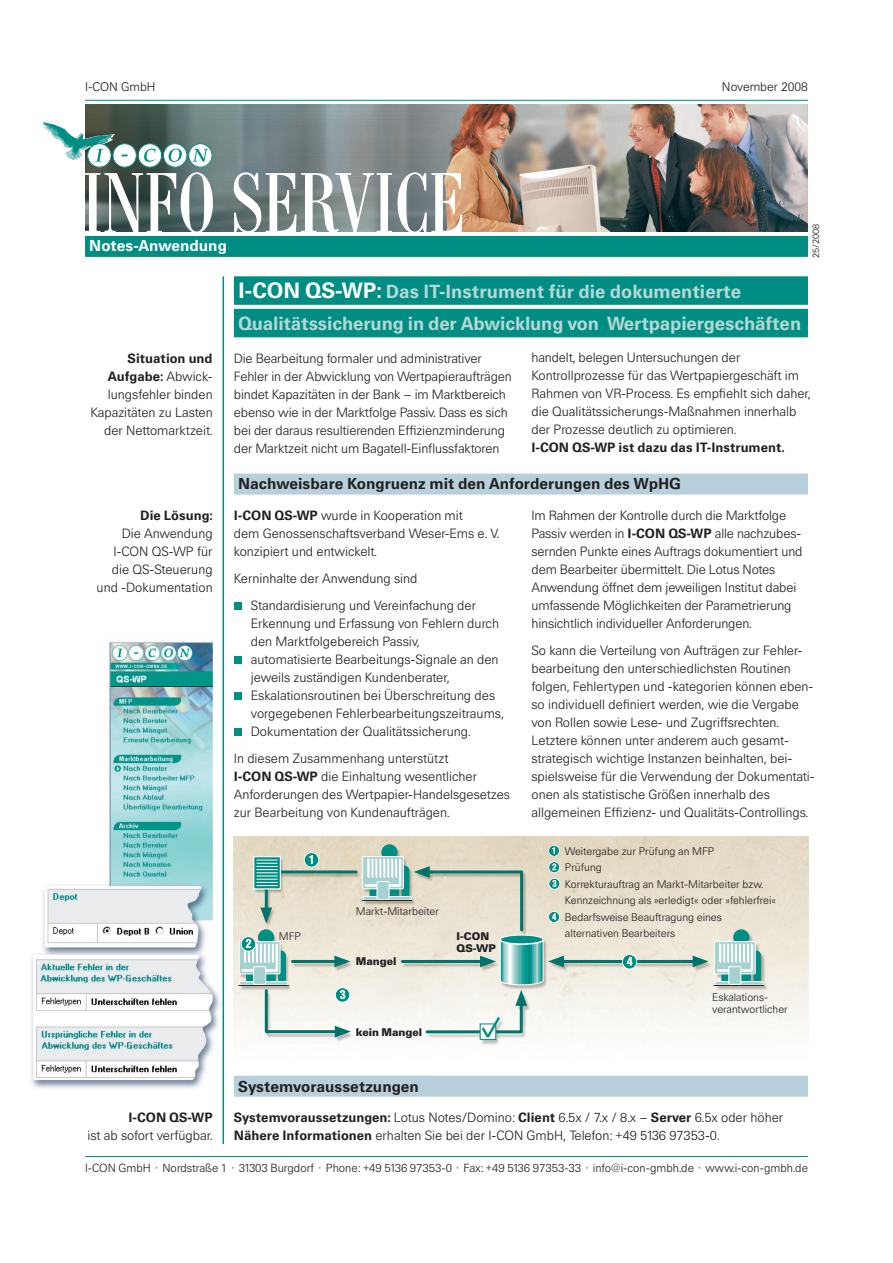
<style>
.page{position:relative;width:893px;height:1263px;background:#fff}
.page>*{position:absolute;margin:0;border:0;box-sizing:border-box;transform-origin:0 0}
.Titel_1___18pt_Linie{font:500 18px "Univers SB";letter-spacing:-.01em;color:#b4d8d7}
.Titel_2{font:500 15px "Univers SB";color:#231f20}
.x-mstr-Dienstleistun{font:500 15px "Univers SB";color:#fff}
.Fließtext{font:300 12.75px/18px "Univers SB";color:#231f20}
.Fließ_Aufz__ohne_Abs{font:300 12.75px/18px "Univers SB";color:#231f20}
.Stichwort_rebü{font:300 12.75px/18px "Univers SB";color:#231f20;text-align:right}
.Fließtext_Aufzählung{font:300 12.75px "Univers SB";color:#231f20}
.x-mstr-Kopfdatum{font:300 12px "Univers SB";color:#231f20}
.x-mstr-Anschrift{font:300 11.25px "Univers SB";color:#231f20}
.Grafiklegende_m__Ein{font:300 10.5px/16.5px "Univers SB";color:#231f20}
.Grafiktext{font:300 10.5px/12px "Univers SB";color:#231f20}
.Grafiktext-2{font:700 10.5px/12px "Univers SB";color:#231f20}
.Aktionsnummer{font:300 9px "Univers SB";color:#231f20}
.s1{font-size:21px;color:#fff}
.s2{font-weight:500}
</style>
<div class="page">
<img style="left:85px;top:104px;width:723px;height:128px">
<hr style="left:85px;top:1156px;width:723px;height:1px;background:#008e84">
<hr style="left:85px;top:100px;width:723px;height:1px;background:#008e84">
<div style="left:85px;top:236px;width:723px;height:21px;background:#008e84"></div>
<svg style="left:234px;top:172px;width:228px;height:60px"></svg>
<svg style="left:42px;top:118px;width:171px;height:114px"></svg>
<img style="left:30px;top:638px;width:193px;height:457px">
<hr style="left:223px;top:276px;width:1px;height:868px;background:#008e84">
<img style="left:234px;top:836px;width:574px;height:210px">
<div style="left:500px;top:935px;width:43px;height:9px;background:#008e84;border-radius:50%"></div>
<div style="left:500px;top:935px;width:43px;height:9px;border:1px solid #fff;border-radius:50%"></div>
<div style="left:381px;top:844px;width:17px;height:16px;background:#008e84;border-radius:50%"></div>
<svg style="left:363px;top:856px;width:40px;height:33px"></svg>
<div style="left:362px;top:856px;width:42px;height:33px;border:1px solid #fff"></div>
<div style="left:363px;top:896px;width:49px;height:4px;border:1px solid #fff"></div>
<hr style="left:362px;top:900px;width:50px;height:1px;background:#231f20">
<div style="left:258px;top:929px;width:16px;height:16px;background:#008e84;border-radius:50%"></div>
<div style="left:239px;top:941px;width:41px;height:33px;border:1px solid #fff"></div>
<div style="left:239px;top:981px;width:49px;height:4px;border:1px solid #fff"></div>
<hr style="left:238px;top:985px;width:51px;height:1px;background:#231f20">
<div style="left:733px;top:929px;width:16px;height:16px;background:#008e84;border-radius:50%"></div>
<svg style="left:714px;top:941px;width:41px;height:33px"></svg>
<div style="left:714px;top:941px;width:41px;height:33px;border:1px solid #fff"></div>
<svg style="left:717px;top:944px;width:44px;height:37px"></svg>
<div style="left:715px;top:981px;width:48px;height:4px;border:1px solid #fff"></div>
<div style="left:729px;top:967px;width:12px;height:17px;background:#a5d2d0"></div>
<div style="left:728px;top:966px;width:13px;height:19px;border:1px solid #fff"></div>
<hr style="left:714px;top:985px;width:50px;height:1px;background:#231f20">
<svg style="left:365px;top:859px;width:160px;height:74px;background:#d1d5c6"></svg>
<hr style="left:402px;top:960px;width:84px;height:3px;background:#00736a">
<svg style="left:254px;top:856px;width:2px;height:33px"></svg>
<hr style="left:558px;top:960px;width:140px;height:3px;background:#00736a">
<svg style="left:693px;top:955px;width:16px;height:12px"></svg>
<svg style="left:480px;top:1037px;width:16px;height:3px"></svg>
<svg style="left:424px;top:939px;width:140px;height:98px"></svg>
<div style="left:234px;top:473px;width:574px;height:21px;background:#b8cfdc"></div>
<div style="left:234px;top:602px;width:7px;height:8px;background:#008e84"></div>
<div style="left:234px;top:656px;width:7px;height:8px;background:#008e84"></div>
<div style="left:234px;top:692px;width:7px;height:8px;background:#008e84"></div>
<div style="left:234px;top:728px;width:7px;height:8px;background:#008e84"></div>
<div style="left:234px;top:1076px;width:574px;height:21px;background:#b8cfdc"></div>
<div style="left:234px;top:276px;width:574px;height:29px;background:#008e84"></div>
<div style="left:234px;top:309px;width:574px;height:28px;background:#008e84"></div>
<svg style="left:256px;top:852px;width:103px;height:72px;background:#c4cfbe"></svg>
<svg style="left:548px;top:845px;width:12px;height:44px"></svg>
<svg style="left:548px;top:911px;width:12px;height:12px"></svg>
<svg style="left:241px;top:936px;width:110px;height:101px"></svg>
<svg style="left:622px;top:954px;width:15px;height:15px"></svg>
<p class="x-mstr-Kopfdatum" style="left:85px;top:79px;width:72px">I-CON GmbH</p>
<p class="x-mstr-Kopfdatum" style="left:722px;top:79px;width:88px">November 2008</p>
<p class="x-mstr-Dienstleistun" style="left:89px;top:237px;width:139px">Notes-Anwendung</p>
<p class="Titel_1___18pt_Linie" style="left:238px;top:281px;width:505px"><span class="s1">I‑CON QS-WP:</span> Das IT-Instrument für die dokumentierte</p>
<p class="Titel_1___18pt_Linie" style="left:238px;top:313px;width:565px">Qualitätssicherung in der Abwicklung von Wertpapiergeschäften</p>
<p class="Aktionsnummer" style="left:811px;top:258px;width:36px;rotate:-90deg">25/2008</p>
<p class="Stichwort_rebü" style="left:91px;top:350px;width:124px"><span class="s2">Situation und<br>Aufgabe:</span> Abwick&shy;lungsfehler binden<br>Kapazitäten zu Lasten der Nettomarktzeit.</p>
<p class="Fließtext" style="left:234px;top:350px;width:280px">Die Bearbeitung formaler und administrativer Fehler in der Abwicklung von Wertpapieraufträgen bindet Kapazitäten in der Bank – im Marktbereich ebenso wie in der Marktfolge Passiv. Dass es sich bei der daraus resultierenden Effizienzminderung der Marktzeit nicht um Bagatell-Einflussfaktoren</p>
<p class="Fließtext" style="left:531px;top:348px;width:281px">handelt, belegen Untersuchungen der Kontrollprozesse für das Wertpapiergeschäft im Rahmen von VR-Process. Es empfiehlt sich daher, die Qualitätssicherungs-Maßnahmen innerhalb der Prozesse deutlich zu optimieren.<br><span class="s2">I-CON QS-WP ist dazu das IT-Instrument.</span></p>
<p class="Stichwort_rebü" style="left:97px;top:506px;width:117px"><span class="s2">Die Lösung:<br></span>Die Anwendung<br>I-CON QS-WP für die QS-Steuerung und -Dokumentation</p>
<p class="Stichwort_rebü" style="left:88px;top:1109px;width:127px"><span class="s2">I-CON QS-WP<br></span>ist ab sofort verfügbar.</p>
<p class="Titel_2" style="left:238px;top:475px;width:444px">Nachweisbare Kongruenz mit den Anforderungen des WpHG</p>
<p class="Fließtext" style="left:234px;top:506px;width:267px"><span class="s2">I‑CON QS-WP</span> wurde in Kooperation mit<br>dem Genossenschaftsverband Weser-Ems e. V. konzipiert und entwickelt.</p>
<p class="Fließtext" style="left:234px;top:569px;width:185px">Kerninhalte der Anwendung sind</p>
<p class="Fließ_Aufz__ohne_Abs" style="left:251px;top:596px;width:250px">Standardisierung und Vereinfachung der<br>Erkennung und Erfassung von Fehlern durch den Marktfolgebereich Passiv,</p>
<p class="Fließ_Aufz__ohne_Abs" style="left:251px;top:650px;width:249px">automatisierte Bearbeitungs-Signale an den jeweils zuständigen Kundenberater,</p>
<p class="Fließ_Aufz__ohne_Abs" style="left:251px;top:686px;width:255px">Eskalationsroutinen bei Überschreitung des vorgegebenen Fehlerbearbeitungszeitraums,</p>
<p class="Fließtext_Aufzählung" style="left:251px;top:724px;width:221px">Dokumentation der Qualitätssicherung.</p>
<p class="Fließtext" style="left:234px;top:750px;width:278px">In diesem Zusammenhang unterstützt<br><span class="s2">I-CON QS-WP</span> die Einhaltung wesentlicher Anforderungen des Wertpapier-Handelsgesetzes zur Bearbeitung von Kundenaufträgen.</p>
<p class="Fließtext" style="left:531px;top:506px;width:273px">Im Rahmen der Kontrolle durch die Marktfolge Passiv werden in <span class="s2">I‑CON QS-WP</span> alle nachzubes&shy;sernden Punkte eines Auftrags dokumentiert und dem Bearbeiter übermittelt. Die Lotus Notes Anwendung öffnet dem jeweiligen Institut dabei umfassende Möglichkeiten der Parametrierung hinsichtlich individueller Anforderungen.</p>
<p class="Fließtext" style="left:531px;top:641px;width:285px">So kann die Verteilung von Aufträgen zur Fehler&shy;bearbeitung den unterschiedlichsten Routinen folgen, Fehlertypen und -kategorien können eben&shy;so individuell definiert werden, wie die Vergabe von Rollen sowie Lese- und Zugriffsrechten.<br>Letztere können unter anderem auch gesamt&shy;strategisch wichtige Instanzen beinhalten, bei&shy;spielsweise für die Verwendung der Dokumentati&shy;onen als statistische Größen innerhalb des allgemeinen Effizienz- und Qualitäts-Controllings.</p>
<p class="Grafiklegende_m__Ein" style="left:279px;top:927px;width:23px">MFP</p>
<p class="Grafiklegende_m__Ein" style="left:356px;top:903px;width:85px">Markt-Mitarbeiter</p>
<p class="Grafiktext-2" style="left:356px;top:956px;width:42px">Mangel</p>
<p class="Grafiktext-2" style="left:457px;top:930px;width:41px">I-CON<br>QS-WP</p>
<p class="Grafiktext-2" style="left:356px;top:1026px;width:68px">kein Mangel</p>
<p class="Grafiklegende_m__Ein" style="left:565px;top:843px;width:151px">Weitergabe zur Prüfung an MFP</p>
<p class="Grafiklegende_m__Ein" style="left:565px;top:859px;width:38px">Prüfung</p>
<p class="Grafiklegende_m__Ein" style="left:565px;top:876px;width:213px">Korrekturauftrag an Markt-Mitarbeiter bzw.<br>Kennzeichnung als »erledigt« oder »fehlerfrei«</p>
<p class="Grafiklegende_m__Ein" style="left:565px;top:909px;width:158px">Bedarfsweise Beauftragung eines alternativen Bearbeiters</p>
<p class="Grafiktext" style="left:712px;top:991px;width:77px">Eskalations&shy;verantwortlicher</p>
<p class="Titel_2" style="left:238px;top:1077px;width:182px">Systemvoraussetzungen</p>
<p class="Fließtext" style="left:234px;top:1108px;width:551px"><span class="s2">Systemvoraussetzungen:</span> Lotus Notes/Domino: <span class="s2">Client</span> 6.5x / 7.x / 8.x – <span class="s2">Server</span> 6.5x oder höher<br><span class="s2">Nähere Informationen</span> erhalten Sie bei der I-‑CON GmbH, Telefon: +49 5136 97353-0.</p>
<p class="x-mstr-Anschrift" style="left:85px;top:1161px;width:724px">I-CON GmbH · Nordstraße 1 · 31303 Burgdorf · Phone: +49 5136 97353-0 · Fax: +49 5136 97353-33 · info@i-con-gmbh.de · www.i-con-gmbh.de</p>
</div>
